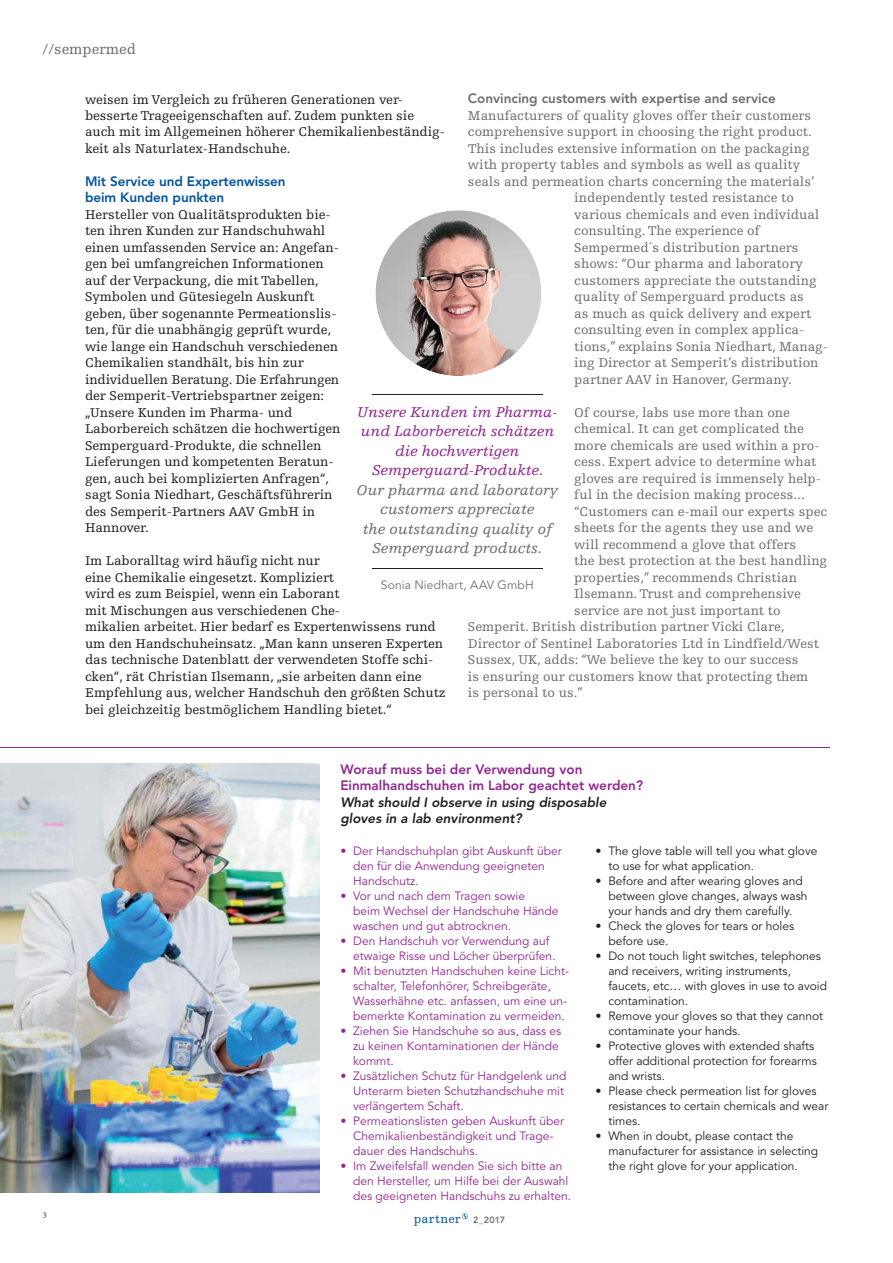
<style>
.page{position:relative;width:893px;height:1263px;background:#fff}
.page>*{position:absolute;margin:0;border:0;box-sizing:border-box;transform-origin:0 0}
.t1{font:italic 15px/19.5px "Egyptienne F";color:#6d6e70;text-align:center}
.t2{font:italic 15px/19.5px "Egyptienne F";color:#91278f;text-align:center}
.t3{font:15px "Egyptienne F";color:#6d6e70}
.t4{font:13.5px/16.5px "Egyptienne F";letter-spacing:-.005em;color:#231f20}
.t5{font:13.5px "Egyptienne F";color:#6d6e70}
.t6{font:800 13.5px/16.5px "Avenir";color:#91278f}
.t7{font:italic 800 13.5px/16.5px "Avenir";color:#231f20}
.t8{font:800 13.5px/16.5px "Avenir";letter-spacing:-.005em;color:#00549e}
.t9{font:800 13.5px "Avenir";color:#6d6e70}
.t10{font:12.6px "Egyptienne F";letter-spacing:.025em;color:#00549e}
.t11{font:12px/15px "Avenir";color:#91278f}
.t12{font:12px/15px "Avenir";color:#231f20}
.t13{font:12px "Avenir";letter-spacing:.015em;color:#6d6e70}
.t14{font:700 9px "Minion Pro";color:#6d6e70}
.s1{font-family:"Avenir";font-weight:800;font-size:9px;color:#6d6e70}
</style>
<div class="page">
<svg style="left:462px;top:1214px;width:6px;height:5px"></svg>
<hr style="left:372px;top:394px;width:170px;height:1px;background:#231f20">
<hr style="left:372px;top:568px;width:170px;height:1px;background:#231f20">
<img style="left:375px;top:210px;width:166px;height:166px;border-radius:50%">
<hr style="left:0;top:747px;width:829px;height:1px;background:#91278f">
<img style="left:0;top:764px;width:319px;height:428px">
<p class="t3" style="left:43px;top:43px;width:95px">//sempermed</p>
<p class="t4" style="left:85px;top:92px;width:361px">weisen im Vergleich zu früheren Generationen ver&shy;besserte Trageeigenschaften auf. Zudem punkten sie auch mit im Allgemeinen höherer Chemikalienbeständig&shy;keit als Naturlatex-Handschuhe.</p>
<p class="t8" style="left:85px;top:174px;width:202px">Mit Service und Expertenwissen beim Kunden punkten</p>
<p class="t4" style="left:85px;top:207px;width:257px">Hersteller von Qualitätsprodukten bie&shy;ten ihren Kunden zur Handschuhwahl einen umfassenden Service an: Angefan&shy;gen bei umfangreichen Informationen auf der Verpackung, die mit Tabellen, Symbolen und Gütesiegeln Auskunft geben, über sogenannte Permeationslis&shy;ten, für die unabhängig geprüft wurde, wie lange ein Handschuh verschiedenen Chemikalien standhält, bis hin zur individuellen Beratung. Die Erfahrungen der Semperit-Vertriebspartner zeigen: „Unsere Kunden im Pharma- und Laborbereich schätzen die hochwertigen Semperguard-Produkte, die schnellen Lieferungen und kompetenten Beratun&shy;gen, auch bei komplizierten Anfragen“, sagt Sonia Niedhart, Geschäftsführerin des Semperit-Partners AAV GmbH in Hannover.</p>
<p class="t4" style="left:85px;top:554px;width:362px">Im Laboralltag wird häufig nicht nur<br>eine Chemikalie eingesetzt. Kompliziert<br>wird es zum Beispiel, wenn ein Laborant<br>mit Mischungen aus verschiedenen Che-<br>mikalien arbeitet. Hier bedarf es Expertenwissens rund um den Handschuheinsatz. „Man kann unseren Experten das technische Datenblatt der verwendeten Stoffe schi&shy;cken“, rät Christian Ilsemann, „sie arbeiten dann eine Empfehlung aus, welcher Handschuh den größten Schutz bei gleichzeitig bestmöglichem Handling bietet.“</p>
<p class="t9" style="left:468px;top:92px;width:309px">Convincing customers with expertise and service</p>
<p class="t5" style="left:468px;top:110px;width:345px">Manufacturers of quality gloves offer their customers</p>
<p class="t5" style="left:468px;top:127px;width:345px">comprehensive support in choosing the right product.</p>
<p class="t5" style="left:468px;top:143px;width:343px">This includes extensive information on the packaging</p>
<p class="t5" style="left:468px;top:160px;width:334px">with property tables and symbols as well as quality</p>
<p class="t5" style="left:468px;top:176px;width:348px">seals and permeation charts concerning the materials’</p>
<p class="t5" style="left:574px;top:193px;width:221px">independently tested resistance to</p>
<p class="t5" style="left:574px;top:209px;width:246px">various chemicals and even individual</p>
<p class="t5" style="left:574px;top:226px;width:187px">consulting. The experience of</p>
<p class="t5" style="left:574px;top:242px;width:226px">Sempermed´s distribution partners</p>
<p class="t5" style="left:574px;top:259px;width:230px">shows: “Our pharma and laboratory</p>
<p class="t5" style="left:574px;top:275px;width:244px">customers appreciate the outstanding</p>
<p class="t5" style="left:574px;top:292px;width:231px">quality of Semperguard products as</p>
<p class="t5" style="left:574px;top:308px;width:238px">as much as quick delivery and expert</p>
<p class="t5" style="left:574px;top:324px;width:231px">consulting even in complex applica-</p>
<p class="t5" style="left:574px;top:341px;width:255px">tions,” explains Sonia Niedhart, Manag-</p>
<p class="t5" style="left:574px;top:357px;width:245px">ing Director at Semperit’s distribution</p>
<p class="t5" style="left:574px;top:374px;width:219px">partner AAV in Hanover, Germany.</p>
<p class="t5" style="left:574px;top:407px;width:217px">Of course, labs use more than one</p>
<p class="t5" style="left:574px;top:423px;width:231px">chemical. It can get complicated the</p>
<p class="t5" style="left:574px;top:440px;width:247px">more chemicals are used within a pro-</p>
<p class="t5" style="left:574px;top:456px;width:243px">cess. Expert advice to determine what</p>
<p class="t5" style="left:574px;top:473px;width:248px">gloves are required is immensely help-</p>
<p class="t5" style="left:574px;top:489px;width:232px">ful in the decision making process...</p>
<p class="t5" style="left:574px;top:506px;width:254px">“Customers can e-mail our experts spec</p>
<p class="t5" style="left:574px;top:522px;width:240px">sheets for the agents they use and we</p>
<p class="t5" style="left:574px;top:539px;width:223px">will recommend a glove that offers</p>
<p class="t5" style="left:574px;top:555px;width:254px">the best protection at the best handling</p>
<p class="t5" style="left:574px;top:572px;width:224px">properties,” recommends Christian</p>
<p class="t5" style="left:574px;top:588px;width:228px">Ilsemann. Trust and comprehensive</p>
<p class="t5" style="left:574px;top:605px;width:208px">service are not just important to</p>
<p class="t5" style="left:468px;top:621px;width:318px">Semperit. British distribution partner Vicki Clare,</p>
<p class="t5" style="left:468px;top:638px;width:352px">Director of Sentinel Laboratories Ltd in Lindfield/West</p>
<p class="t5" style="left:468px;top:654px;width:332px">Sussex, UK, adds: “We believe the key to our success</p>
<p class="t5" style="left:468px;top:671px;width:342px">is ensuring our customers know that protecting them</p>
<p class="t5" style="left:468px;top:687px;width:116px">is personal to us.”</p>
<p class="t2" style="left:357px;top:404px;width:201px">Unsere Kunden im Pharma&shy;und Laborbereich schätzen die hochwertigen<br>Semperguard-Produkte.</p>
<p class="t1" style="left:356px;top:482px;width:203px">Our pharma and laboratory customers appreciate<br>the outstanding quality of<br>Semperguard products.</p>
<p class="t13" style="left:381px;top:579px;width:154px">Sonia Niedhart, AAV GmbH</p>
<p class="t14" style="left:43px;top:1209px;width:6px">3</p>
<p class="t6" style="left:340px;top:762px;width:304px">Worauf muss bei der Verwendung von<br>Einmalhandschuhen im Labor geachtet werden?</p>
<p class="t7" style="left:340px;top:794px;width:267px">What should I observe in using disposable gloves in a lab environment?</p>
<p class="t11" style="left:353px;top:844px;width:210px;text-indent:-13px">• Der Handschuhplan gibt Auskunft über den für die Anwendung geeigneten<br>Handschutz.</p>
<p class="t11" style="left:353px;top:889px;width:207px;text-indent:-13px">• Vor und nach dem Tragen sowie<br>beim Wechsel der Handschuhe Hände waschen und gut abtrocknen.</p>
<p class="t11" style="left:353px;top:934px;width:204px;text-indent:-13px">• Den Handschuh vor Verwendung auf etwaige Risse und Löcher überprüfen.</p>
<p class="t11" style="left:353px;top:964px;width:217px;text-indent:-13px">• Mit benutzten Handschuhen keine Licht&shy;schalter, Telefonhörer, Schreibgeräte, Wasserhähne etc. anfassen, um eine un&shy;bemerkte Kontamination zu vermeiden.</p>
<p class="t11" style="left:353px;top:1024px;width:210px;text-indent:-13px">• Ziehen Sie Handschuhe so aus, dass es zu keinen Kontaminationen der Hände kommt.</p>
<p class="t11" style="left:353px;top:1069px;width:215px;text-indent:-13px">• Zusätzlichen Schutz für Handgelenk und<br>Unterarm bieten Schutzhandschuhe mit verlängertem Schaft.</p>
<p class="t11" style="left:353px;top:1114px;width:212px;text-indent:-13px">• Permeationslisten geben Auskunft über<br>Chemikalienbeständigkeit und Trage&shy;dauer des Handschuhs.</p>
<p class="t11" style="left:353px;top:1159px;width:219px;text-indent:-13px">• Im Zweifelsfall wenden Sie sich bitte an den Hersteller, um Hilfe bei der Auswahl des geeigneten Handschuhs zu erhalten.</p>
<p class="t12" style="left:608px;top:844px;width:211px;text-indent:-13px">• The glove table will tell you what glove to use for what application.</p>
<p class="t12" style="left:608px;top:874px;width:201px;text-indent:-13px">• Before and after wearing gloves and between glove changes, always wash your hands and dry them carefully.</p>
<p class="t12" style="left:608px;top:919px;width:187px;text-indent:-13px">• Check the gloves for tears or holes before use.</p>
<p class="t12" style="left:608px;top:949px;width:220px;text-indent:-13px">• Do not touch light switches, telephones and receivers, writing instruments, faucets, etc… with gloves in use to avoid contamination.</p>
<p class="t12" style="left:608px;top:1009px;width:216px;text-indent:-13px">• Remove your gloves so that they cannot contaminate your hands.</p>
<p class="t12" style="left:608px;top:1039px;width:210px;text-indent:-13px">• Protective gloves with extended shafts offer additional protection for forearms and wrists.</p>
<p class="t12" style="left:608px;top:1084px;width:221px;text-indent:-13px">• Please check permeation list for gloves resistances to certain chemicals and wear times.</p>
<p class="t12" style="left:608px;top:1129px;width:211px;text-indent:-13px">• When in doubt, please contact the manufacturer for assistance in selecting the right glove for your application.</p>
<p class="t10" style="left:414px;top:1213px;width:93px">partner <span class="s1">2_2017</span></p>
</div>
